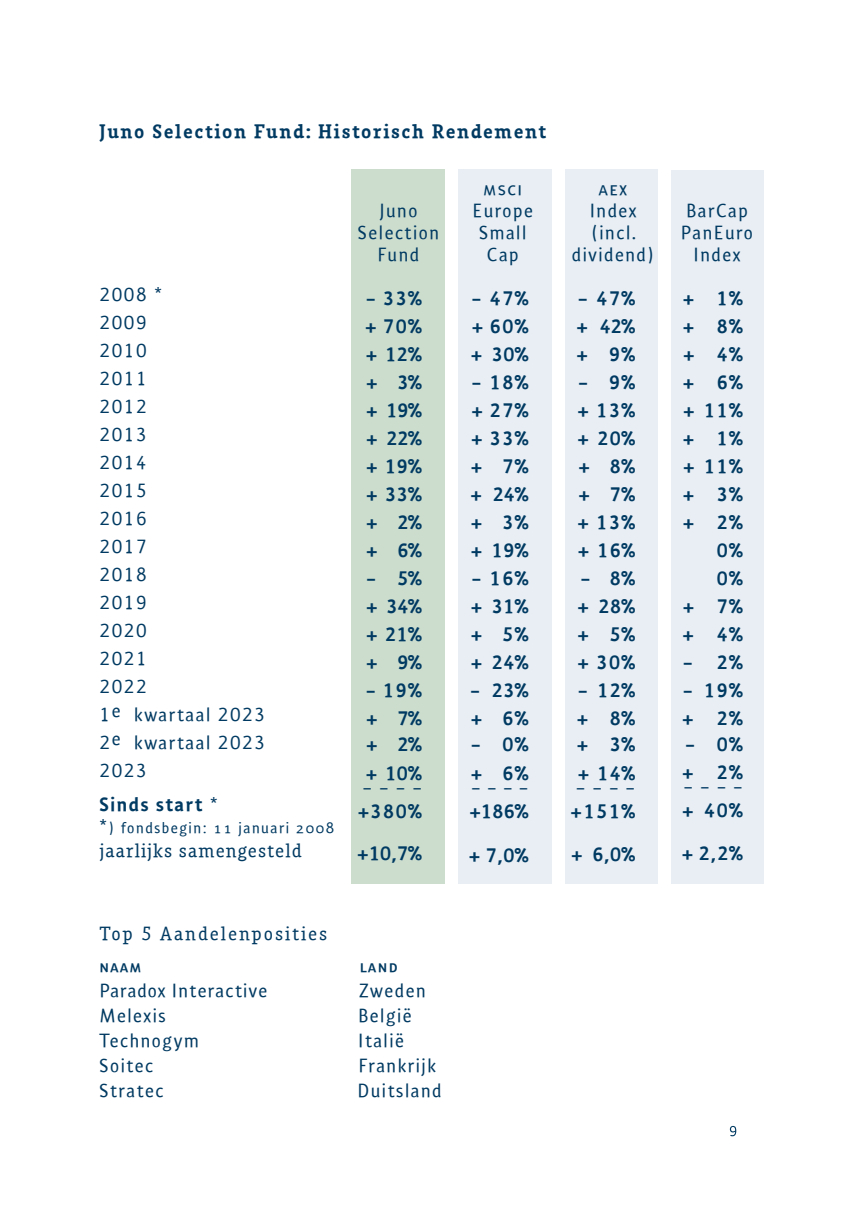
<style>
.page{position:relative;width:862px;height:1214px;background:#fff}
.page>*{position:absolute;margin:0;border:0;box-sizing:border-box;transform-origin:0 0}
.t1{font:20.8px "Inter Pol Bold SC";letter-spacing:.05em;color:#003a62}
.t2{font:500 20.8px "Inter Pol";letter-spacing:.075em;color:#003a62}
.t3{font:20.8px "Inter Pol Medium SC";letter-spacing:.075em;color:#003a62}
.t4{font:700 20.8px "Inter Serif";letter-spacing:.075em;color:#003a62}
.t5{font:500 20.8px "Inter Serif";letter-spacing:.05em;color:#003a62}
.t6{font:500 20.8px "Inter Serif";letter-spacing:.09em;color:#003a62}
.t7{font:700 20.8px "Inter Pol";letter-spacing:.075em;color:#003a62}
.t8{font:18px "Inter Pol Semi Bold SC";letter-spacing:.08em;color:#003a62}
.t9{font:500 16.8px "Inter Pol";letter-spacing:.09em;color:#003a62}
.s1{font-family:"Inter Pol";font-weight:500}
.s2{font-family:"Inter Pol Medium SC";font-weight:400}
.s3{font-weight:500}
.s4{font-size:20.8px}
.s5{font-family:"Inter Serif Medium SC";font-weight:400}
</style>
<div class="page">
<div style="left:351px;top:169px;width:94px;height:714px;background:#ccddce"></div>
<div style="left:459px;top:169px;width:93px;height:714px;background:#e8eef4"></div>
<div style="left:566px;top:169px;width:92px;height:714px;background:#e8eef4"></div>
<div style="left:672px;top:170px;width:92px;height:713px;background:#e8eef4"></div>
<svg style="left:730px;top:1125px;width:6px;height:11px"></svg>
<p class="t4" style="left:99px;top:118px;width:448px">Juno Selection Fund: Historisch Rendement</p>
<p class="t2" style="left:379px;top:198px;width:39px">Juno</p>
<p class="t2" style="left:358px;top:220px;width:83px">Selection</p>
<p class="t2" style="left:377px;top:242px;width:43px">Fund</p>
<p class="t3" style="left:483px;top:176px;width:41px">msci</p>
<p class="t2" style="left:472px;top:198px;width:62px">Europe</p>
<p class="t2" style="left:479px;top:220px;width:49px">Small</p>
<p class="t2" style="left:487px;top:242px;width:33px">Cap</p>
<p class="t3" style="left:599px;top:176px;width:30px">aex</p>
<p class="t2" style="left:589px;top:198px;width:48px">Index</p>
<p class="t2" style="left:591px;top:220px;width:47px">(incl.</p>
<p class="t2" style="left:572px;top:242px;width:84px">dividend)</p>
<p class="t2" style="left:686px;top:198px;width:63px">BarCap</p>
<p class="t2" style="left:681px;top:220px;width:73px">PanEuro</p>
<p class="t2" style="left:693px;top:242px;width:48px">Index</p>
<p class="t3" style="left:99px;top:282px;width:64px">2008 <span class="s1">*</span></p>
<p class="t3" style="left:99px;top:310px;width:49px">2009</p>
<p class="t3" style="left:99px;top:338px;width:49px">2010</p>
<p class="t3" style="left:99px;top:366px;width:49px">2011</p>
<p class="t3" style="left:99px;top:394px;width:49px">2012</p>
<p class="t3" style="left:99px;top:422px;width:49px">2013</p>
<p class="t3" style="left:99px;top:450px;width:49px">2014</p>
<p class="t3" style="left:99px;top:478px;width:49px">2015</p>
<p class="t3" style="left:99px;top:506px;width:49px">2016</p>
<p class="t3" style="left:99px;top:534px;width:49px">2017</p>
<p class="t3" style="left:99px;top:562px;width:49px">2018</p>
<p class="t3" style="left:99px;top:590px;width:49px">2019</p>
<p class="t3" style="left:99px;top:618px;width:49px">2020</p>
<p class="t3" style="left:99px;top:646px;width:49px">2021</p>
<p class="t3" style="left:99px;top:674px;width:49px">2022</p>
<p class="t2" style="left:99px;top:702px;width:167px"><span class="s2">1</span>e kwartaal <span class="s2">2023</span></p>
<p class="t2" style="left:99px;top:730px;width:167px"><span class="s2">2</span>e kwartaal <span class="s2">2023</span></p>
<p class="t3" style="left:99px;top:758px;width:49px">2023</p>
<p class="t7" style="left:99px;top:791px;width:120px">Sinds start <span class="s3">*</span></p>
<p class="t9" style="left:99px;top:818px;width:236px"><span class="s4">*</span>) fondsbegin: 11 januari 2008</p>
<p class="t5" style="left:99px;top:838px;width:204px">jaarlijks samengesteld</p>
<p class="t1" style="left:366px;top:285px;width:57px">- 33%</p>
<p class="t1" style="left:365px;top:313px;width:58px">+ 70%</p>
<p class="t1" style="left:366px;top:341px;width:57px">+ 12%</p>
<p class="t1" style="left:366px;top:369px;width:57px">+ 3%</p>
<p class="t1" style="left:366px;top:397px;width:57px">+ 19%</p>
<p class="t1" style="left:366px;top:425px;width:57px">+ 22%</p>
<p class="t1" style="left:366px;top:453px;width:57px">+ 19%</p>
<p class="t1" style="left:366px;top:481px;width:57px">+ 33%</p>
<p class="t1" style="left:366px;top:509px;width:57px">+ 2%</p>
<p class="t1" style="left:366px;top:537px;width:57px">+ 6%</p>
<p class="t1" style="left:366px;top:565px;width:57px">- 5%</p>
<p class="t1" style="left:366px;top:593px;width:57px">+ 34%</p>
<p class="t1" style="left:366px;top:621px;width:57px">+ 21%</p>
<p class="t1" style="left:366px;top:649px;width:57px">+ 9%</p>
<p class="t1" style="left:366px;top:677px;width:57px">- 19%</p>
<p class="t1" style="left:366px;top:705px;width:57px">+ 7%</p>
<p class="t1" style="left:366px;top:731px;width:57px">+ 2%</p>
<p class="t1" style="left:366px;top:759px;width:57px">+ 10%</p>
<p class="t2" style="left:363px;top:774px;width:60px">- - - -</p>
<p class="t1" style="left:358px;top:797px;width:65px">+380%</p>
<p class="t1" style="left:357px;top:839px;width:66px">+10,7%</p>
<p class="t1" style="left:472px;top:285px;width:58px">- 47%</p>
<p class="t1" style="left:472px;top:313px;width:58px">+ 60%</p>
<p class="t1" style="left:471px;top:341px;width:59px">+ 30%</p>
<p class="t1" style="left:472px;top:369px;width:58px">- 18%</p>
<p class="t1" style="left:471px;top:397px;width:58px">+ 27%</p>
<p class="t1" style="left:471px;top:425px;width:59px">+ 33%</p>
<p class="t1" style="left:471px;top:453px;width:59px">+ 7%</p>
<p class="t1" style="left:470px;top:481px;width:59px">+ 24%</p>
<p class="t1" style="left:471px;top:509px;width:59px">+ 3%</p>
<p class="t1" style="left:471px;top:537px;width:59px">+ 19%</p>
<p class="t1" style="left:472px;top:565px;width:58px">- 16%</p>
<p class="t1" style="left:471px;top:593px;width:59px">+ 31%</p>
<p class="t1" style="left:471px;top:621px;width:59px">+ 5%</p>
<p class="t1" style="left:471px;top:649px;width:59px">+ 24%</p>
<p class="t1" style="left:470px;top:677px;width:59px">- 23%</p>
<p class="t1" style="left:471px;top:705px;width:59px">+ 6%</p>
<p class="t1" style="left:471px;top:731px;width:59px">- 0%</p>
<p class="t1" style="left:471px;top:759px;width:59px">+ 6%</p>
<p class="t2" style="left:471px;top:774px;width:58px">- - - -</p>
<p class="t1" style="left:469px;top:797px;width:60px">+186%</p>
<p class="t1" style="left:469px;top:841px;width:61px">+ 7,0%</p>
<p class="t1" style="left:578px;top:285px;width:58px">- 47%</p>
<p class="t1" style="left:576px;top:313px;width:60px">+ 42%</p>
<p class="t1" style="left:576px;top:341px;width:60px">+ 9%</p>
<p class="t1" style="left:578px;top:369px;width:58px">- 9%</p>
<p class="t1" style="left:577px;top:397px;width:59px">+ 13%</p>
<p class="t1" style="left:577px;top:425px;width:59px">+ 20%</p>
<p class="t1" style="left:578px;top:453px;width:58px">+ 8%</p>
<p class="t1" style="left:578px;top:481px;width:58px">+ 7%</p>
<p class="t1" style="left:577px;top:509px;width:59px">+ 13%</p>
<p class="t1" style="left:577px;top:537px;width:59px">+ 16%</p>
<p class="t1" style="left:581px;top:565px;width:56px">- 8%</p>
<p class="t1" style="left:577px;top:593px;width:59px">+ 28%</p>
<p class="t1" style="left:577px;top:621px;width:59px">+ 5%</p>
<p class="t1" style="left:577px;top:649px;width:59px">+ 30%</p>
<p class="t1" style="left:578px;top:677px;width:58px">- 12%</p>
<p class="t1" style="left:577px;top:705px;width:60px">+ 8%</p>
<p class="t1" style="left:577px;top:731px;width:60px">+ 3%</p>
<p class="t1" style="left:577px;top:759px;width:59px">+ 14%</p>
<p class="t2" style="left:576px;top:774px;width:60px">- - - -</p>
<p class="t1" style="left:570px;top:797px;width:66px">+151%</p>
<p class="t1" style="left:571px;top:840px;width:65px">+ 6,0%</p>
<p class="t1" style="left:683px;top:284px;width:61px">+ 1%</p>
<p class="t1" style="left:683px;top:312px;width:61px">+ 8%</p>
<p class="t1" style="left:683px;top:340px;width:61px">+ 4%</p>
<p class="t1" style="left:683px;top:368px;width:61px">+ 6%</p>
<p class="t1" style="left:683px;top:396px;width:61px">+ 11%</p>
<p class="t1" style="left:683px;top:424px;width:61px">+ 1%</p>
<p class="t1" style="left:683px;top:452px;width:61px">+ 11%</p>
<p class="t1" style="left:683px;top:480px;width:61px">+ 3%</p>
<p class="t1" style="left:683px;top:508px;width:61px">+ 2%</p>
<p class="t1" style="left:717px;top:536px;width:27px">0%</p>
<p class="t1" style="left:717px;top:564px;width:27px">0%</p>
<p class="t1" style="left:683px;top:592px;width:61px">+ 7%</p>
<p class="t1" style="left:682px;top:620px;width:62px">+ 4%</p>
<p class="t1" style="left:683px;top:648px;width:61px">- 2%</p>
<p class="t1" style="left:683px;top:676px;width:61px">- 19%</p>
<p class="t1" style="left:682px;top:704px;width:62px">+ 2%</p>
<p class="t1" style="left:685px;top:730px;width:59px">- 0%</p>
<p class="t1" style="left:682px;top:758px;width:62px">+ 2%</p>
<p class="t2" style="left:684px;top:774px;width:60px">- - - -</p>
<p class="t1" style="left:682px;top:796px;width:62px">+ 40%</p>
<p class="t1" style="left:682px;top:840px;width:62px">+ 2,2%</p>
<p class="t6" style="left:99px;top:921px;width:229px">Top <span class="s5">5</span> Aandelenposities</p>
<p class="t8" style="left:99px;top:955px;width:43px">naam</p>
<p class="t8" style="left:360px;top:955px;width:39px">land</p>
<p class="t2" style="left:99px;top:978px;width:169px">Paradox Interactive</p>
<p class="t2" style="left:359px;top:978px;width:68px">Zweden</p>
<p class="t2" style="left:99px;top:1003px;width:68px">Melexis</p>
<p class="t2" style="left:358px;top:1003px;width:55px">België</p>
<p class="t2" style="left:99px;top:1027px;width:101px">Technogym</p>
<p class="t2" style="left:358px;top:1027px;width:47px">Italië</p>
<p class="t2" style="left:99px;top:1052px;width:55px">Soitec</p>
<p class="t2" style="left:358px;top:1052px;width:79px">Frankrijk</p>
<p class="t2" style="left:99px;top:1077px;width:66px">Stratec</p>
<p class="t2" style="left:357px;top:1077px;width:86px">Duitsland</p>
</div>
